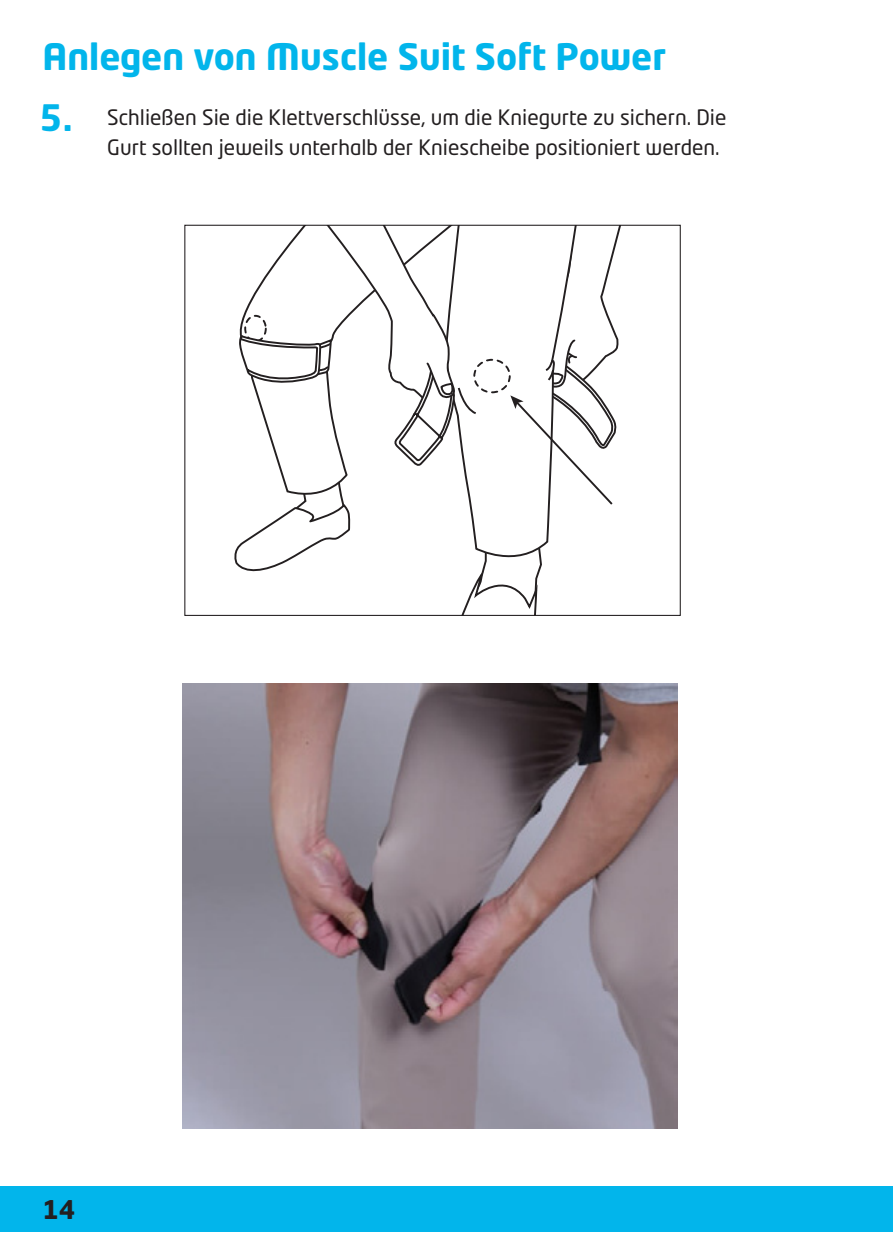
<style>
.page{position:relative;width:893px;height:1259px;background:#fff}
.page>*{position:absolute;margin:0;border:0;box-sizing:border-box;transform-origin:0 0}
.t1{font:700 36px "Neo Tech Pro";color:#02b5eb}
.t2{font:700 25.5px "Neo Tech Pro";color:#231f20}
.t3{font:21px/30px "Neo Tech Pro";color:#231f20}
.s1{font-weight:700;font-size:36px;color:#02b5eb}
</style>
<div class="page">
<div style="left:0;top:1186px;width:893px;height:46px;background:#02b5eb"></div>
<svg style="left:231px;top:224px;width:419px;height:390px"></svg>
<img style="left:182px;top:683px;width:495px;height:445px">
<h1 class="t1" style="left:43px;top:34px;width:625px">Anlegen von Muscle Suit Soft Power</h1>
<p class="t3" style="left:107px;top:102px;width:621px;text-indent:-68px"><span class="s1">5.</span> Schließen Sie die Klettverschlüsse, um die Kniegurte zu sichern. Die<br>Gurt sollten jeweils unterhalb der Kniescheibe positioniert werden.</p>
<p class="t2" style="left:43px;top:1193px;width:34px">14</p>
</div>
